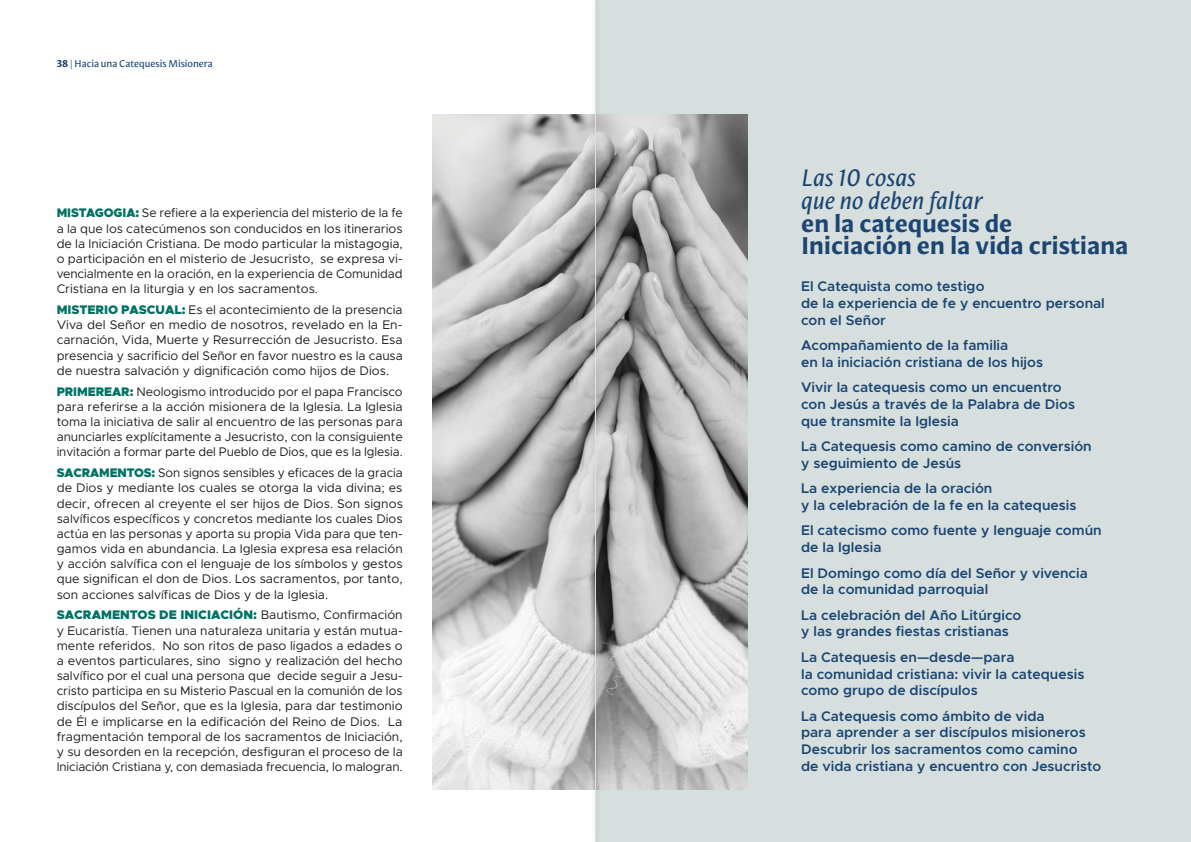
<style>
.page{position:relative;width:1191px;height:842px;background:#fff}
.page>*{position:absolute;margin:0;border:0;box-sizing:border-box;transform-origin:0 0}
.t1{font:700 24.2px/22.9px "Mestiza Sans";letter-spacing:-.01em;color:#1b4573}
.t2{font:italic 24.2px/22.9px "Mestiza Sans";letter-spacing:-.01em;color:#1b4573}
.t3{font:600 14px/16.8px "Metropolis";color:#1b4573}
.t4{font:12.5px/15.2px "Metropolis";color:#1d1d1b;text-align:justify}
.t5{font:10px "Mestiza Sans";color:#1b4573}
.s1{font-weight:700}
.s2{font-weight:900;color:#007264}
</style>
<div class="page">
<div style="left:595px;top:0;width:596px;height:842px;background:#d6dfdd"></div>
<img style="left:432px;top:115px;width:315px;height:674px">
<div style="left:590px;top:0;width:11px;height:842px;background:#1d1d1b;opacity:.25"></div>
<hr style="left:595px;top:0;width:1px;height:842px;background:#dfdede">
<p class="t5" style="left:57px;top:60px;width:158px"><span class="s1">38 |</span> Hacia una Catequesis Misionera</p>
<p class="t4" style="left:57px;top:206px;width:348px"><span class="s2">MISTAGOGIA:</span> Se refiere a la experiencia del misterio de la fe a la que los catecúmenos son conducidos en los itinerarios de la Iniciación Cristiana. De modo particular la mistagogia, o participación en el misterio de Jesucristo, se expresa vi&shy;vencialmente en la oración, en la experiencia de Comunidad Cristiana en la liturgia y en los sacramentos.</p>
<p class="t4" style="left:57px;top:302px;width:347px"><span class="s2">MISTERIO PASCUAL:</span> Es el acontecimiento de la presencia Viva del Señor en medio de nosotros, revelado en la En&shy;carnación, Vida, Muerte y Resurrección de Jesucristo. Esa presencia y sacrificio del Señor en favor nuestro es la causa de nuestra salvación y dignificación como hijos de Dios.</p>
<p class="t4" style="left:57px;top:384px;width:348px"><span class="s2">PRIMEREAR:</span> Neologismo introducido por el papa Francisco para referirse a la acción misionera de la Iglesia. La Iglesia toma la iniciativa de salir al encuentro de las personas para anunciarles explícitamente a Jesucristo, con la consiguiente invitación a formar parte del Pueblo de Dios, que es la Iglesia.</p>
<p class="t4" style="left:57px;top:465px;width:348px"><span class="s2">SACRAMENTOS:</span> Son signos sensibles y eficaces de la gracia de Dios y mediante los cuales se otorga la vida divina; es decir, ofrecen al creyente el ser hijos de Dios. Son signos salvíficos específicos y concretos mediante los cuales Dios actúa en las personas y aporta su propia Vida para que ten&shy;gamos vida en abundancia. La Iglesia expresa esa relación y acción salvífica con el lenguaje de los símbolos y gestos que significan el don de Dios. Los sacramentos, por tanto, son acciones salvíficas de Dios y de la Iglesia.</p>
<p class="t4" style="left:57px;top:607px;width:347px"><span class="s2">SACRAMENTOS DE INICIACIÓN:</span> Bautismo, Confirmación y Eucaristía. Tienen una naturaleza unitaria y están mutua&shy;mente referidos. No son ritos de paso ligados a edades o a eventos particulares, sino signo y realización del hecho salvífico por el cual una persona que decide seguir a Jesu&shy;cristo participa en su Misterio Pascual en la comunión de los discípulos del Señor, que es la Iglesia, para dar testimonio de Él e implicarse en la edificación del Reino de Dios. La fragmentación temporal de los sacramentos de Iniciación, y su desorden en la recepción, desfiguran el proceso de la Iniciación Cristiana y, con demasiada frecuencia, lo malogran.</p>
<h1 class="t2" style="left:801px;top:166px;width:183px">Las 10 cosas<br>que no deben faltar</h1>
<h1 class="t1" style="left:801px;top:211px;width:329px">en la catequesis de<br>Iniciación en la vida cristiana</h1>
<p class="t3" style="left:801px;top:279px;width:305px">El Catequista como testigo<br>de la experiencia de fe y encuentro personal con el Señor</p>
<p class="t3" style="left:801px;top:338px;width:243px">Acompañamiento de la familia<br>en la iniciación cristiana de los hijos</p>
<p class="t3" style="left:801px;top:380px;width:275px">Vivir la catequesis como un encuentro con Jesús a través de la Palabra de Dios que transmite la Iglesia</p>
<p class="t3" style="left:801px;top:439px;width:292px">La Catequesis como camino de conversión y seguimiento de Jesús</p>
<p class="t3" style="left:801px;top:481px;width:277px">La experiencia de la oración<br>y la celebración de la fe en la catequesis</p>
<p class="t3" style="left:801px;top:523px;width:302px">El catecismo como fuente y lenguaje común de la Iglesia</p>
<p class="t3" style="left:801px;top:565px;width:288px">El Domingo como día del Señor y vivencia de la comunidad parroquial</p>
<p class="t3" style="left:801px;top:607px;width:222px">La celebración del Año Litúrgico y las grandes fiestas cristianas</p>
<p class="t3" style="left:801px;top:649px;width:285px">La Catequesis en—desde—para<br>la comunidad cristiana: vivir la catequesis como grupo de discípulos</p>
<p class="t3" style="left:801px;top:708px;width:302px">La Catequesis como ámbito de vida<br>para aprender a ser discípulos misioneros Descubrir los sacramentos como camino<br>de vida cristiana y encuentro con Jesucristo</p>
</div>
